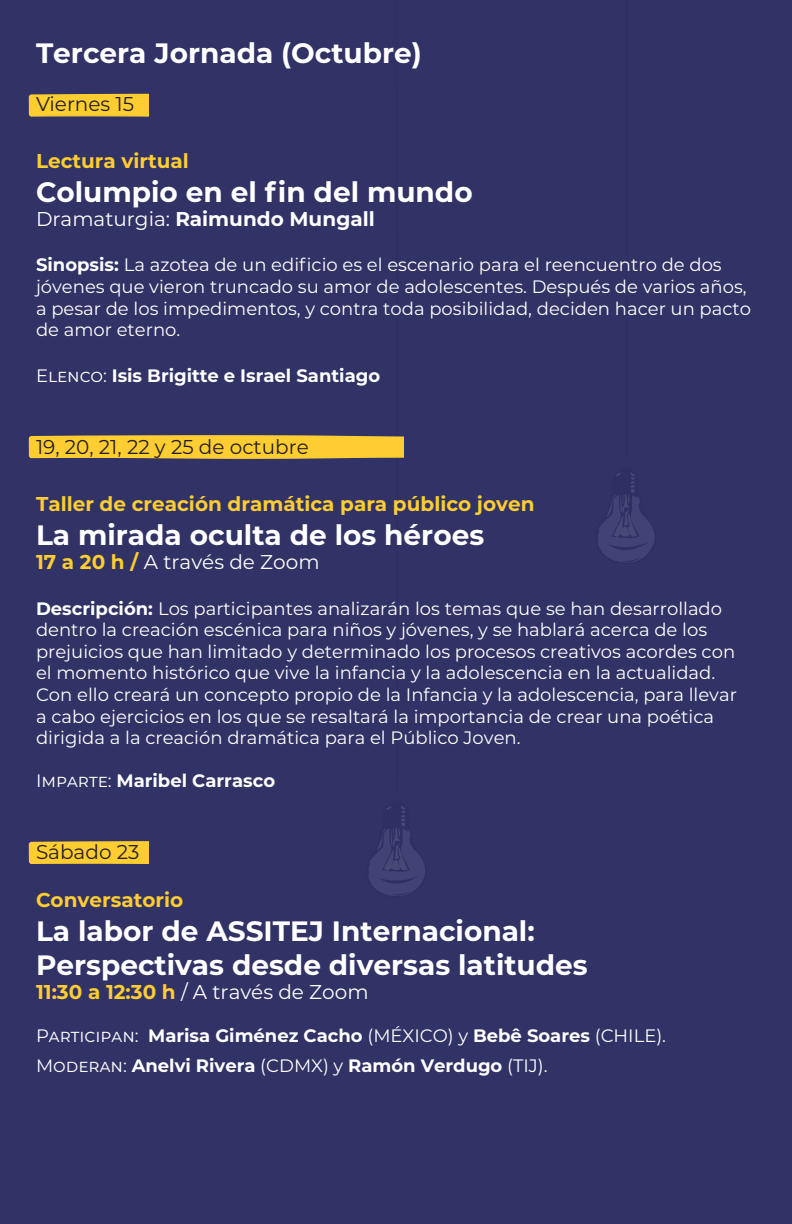
<style>
.page{position:relative;width:792px;height:1224px;background:#313265}
.page>*{position:absolute;margin:0;border:0;box-sizing:border-box;transform-origin:0 0}
.Cuerpo{font:700 28px "Montserrat";color:#fff}
.Cuerpo-2{font:700 20px "Montserrat";color:#fecd32}
.Cuerpo-3{font:20px "Montserrat";color:#fff}
.Cuerpo-4{font:20px "Montserrat";color:#231f20}
.Cuerpo-5{font:700 20px "Montserrat";color:#fff}
.Cuerpo-6{font:18px/21.6px "Montserrat";color:#fff}
.Cuerpo-7{font:700 18px "Montserrat";color:#fff}
.s1{font-weight:400}
.s2{font-weight:700}
.s3{font-weight:700;color:#fecd32}
</style>
<div class="page">
<svg style="left:598px;top:473px;width:56px;height:89px"></svg>
<svg style="left:29px;top:93px;width:396px;height:803px"></svg>
<p class="Cuerpo" style="left:36px;top:33px;width:387px">Tercera Jornada (Octubre)</p>
<p class="Cuerpo-4" style="left:36px;top:90px;width:100px">Viernes 15</p>
<p class="Cuerpo-2" style="left:36px;top:147px;width:154px">Lectura virtual</p>
<p class="Cuerpo" style="left:36px;top:172px;width:438px">Columpio en el fin del mundo</p>
<p class="Cuerpo-5" style="left:36px;top:204px;width:340px"><span class="s1">Dramaturgia:</span> Raimundo Mungall</p>
<p class="Cuerpo-6" style="left:36px;top:253px;width:717px"><span class="s2">Sinopsis:</span> La azotea de un edificio es el escenario para el reencuentro de dos jóvenes que vieron truncado su amor de adolescentes. Después de varios años, a pesar de los impedimentos, y contra toda posibilidad, deciden hacer un pacto de amor eterno.</p>
<p class="Cuerpo-7" style="left:36px;top:362px;width:346px"><span class="s1">Elenco:</span> Isis Brigitte e Israel Santiago</p>
<p class="Cuerpo-4" style="left:36px;top:433px;width:274px">19, 20, 21, 22 y 25 de octubre</p>
<p class="Cuerpo-2" style="left:36px;top:490px;width:500px">Taller de creación dramática para público joven</p>
<p class="Cuerpo" style="left:36px;top:515px;width:450px">La mirada oculta de los héroes</p>
<p class="Cuerpo-3" style="left:36px;top:548px;width:285px"><span class="s3">17 a 20 h /</span> A través de Zoom</p>
<p class="Cuerpo-6" style="left:36px;top:597px;width:702px"><span class="s2">Descripción:</span> Los participantes analizarán los temas que se han desarrollado dentro la creación escénica para niños y jóvenes, y se hablará acerca de los prejuicios que han limitado y determinado los procesos creativos acordes con el momento histórico que vive la infancia y la adolescencia en la actualidad.<br>Con ello creará un concepto propio de la Infancia y la adolescencia, para llevar a cabo ejercicios en los que se resaltará la importancia de crear una poética dirigida a la creación dramática para el Público Joven.</p>
<p class="Cuerpo-7" style="left:36px;top:768px;width:241px"><span class="s1">Imparte:</span> Maribel Carrasco</p>
<p class="Cuerpo-4" style="left:36px;top:838px;width:105px">Sábado 23</p>
<p class="Cuerpo-2" style="left:36px;top:886px;width:149px">Conversatorio</p>
<p class="Cuerpo" style="left:36px;top:911px;width:500px">La labor de ASSITEJ Internacional:</p>
<p class="Cuerpo" style="left:36px;top:944px;width:553px">Perspectivas desde diversas latitudes</p>
<p class="Cuerpo-3" style="left:36px;top:978px;width:334px"><span class="s3">11:30 a 12:30 h</span> / A través de Zoom</p>
<p class="Cuerpo-6" style="left:36px;top:1024px;width:632px">Participan: <span class="s2">Marisa Giménez Cacho</span> (MÉXICO) y <span class="s2">Bebê Soares</span> (CHILE).</p>
<p class="Cuerpo-7" style="left:36px;top:1053px;width:513px"><span class="s1">Moderan:</span> Anelvi Rivera <span class="s1">(CDMX) y</span> Ramón Verdugo <span class="s1">(TIJ).</span></p>
</div>
